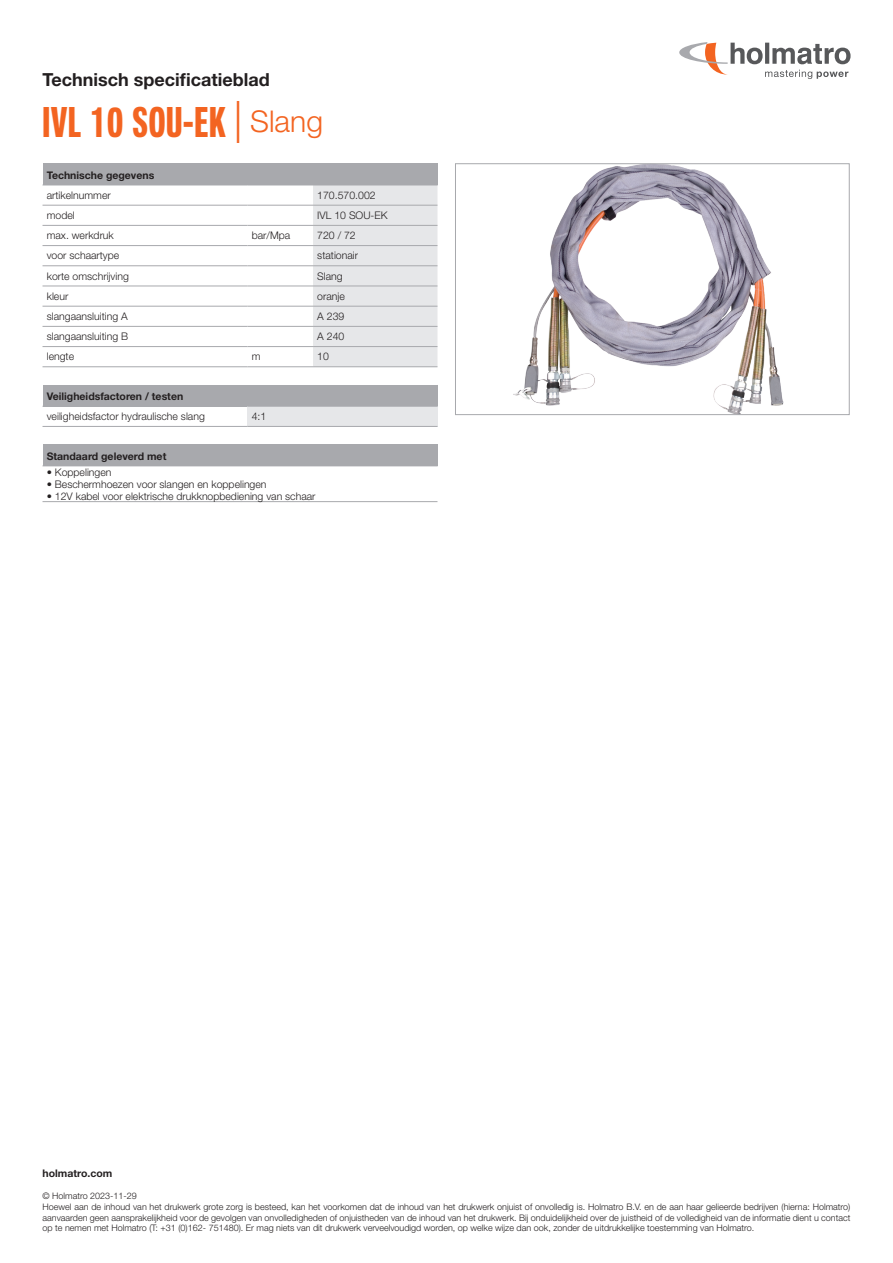
<style>
.page{position:relative;width:893px;height:1263px;background:#fff}
.page>*{position:absolute;margin:0;border:0;box-sizing:border-box;transform-origin:0 0}
.t1{font:700 42px "Neue Helvetica Pro 79 Cm";letter-spacing:.02em;color:#f36421}
.t2{font:700 18px "Helvetica Neue LT Std";color:#231f20}
.t3{font:300 10.5px "Helvetica Neue LT Std";color:#231f20}
.t4{font:700 10.5px "Helvetica Neue LT Std";color:#231f20}
.t5{font:300 9px/10.8px "Helvetica Neue LT Std";color:#231f20}
.s1{font-family:"Helvetica Neue LT Std";font-weight:300}
.s2{font-family:"Helvetica Neue LT Std";font-weight:300;font-size:30px}
</style>
<div class="page">
<svg style="left:679px;top:42px;width:171px;height:37px"></svg>
<div style="left:43px;top:164px;width:394px;height:21px;background:#a8a9ad"></div>
<svg style="left:313px;top:164px;width:125px;height:203px"></svg>
<hr style="left:43px;top:185px;width:204px;height:1px;background:#a8a9ad">
<hr style="left:247px;top:185px;width:66px;height:1px;background:#a8a9ad">
<hr style="left:313px;top:185px;width:125px;height:1px;background:#a8a9ad">
<hr style="left:43px;top:205px;width:204px;height:1px;background:#a8a9ad">
<hr style="left:247px;top:205px;width:66px;height:1px;background:#a8a9ad">
<hr style="left:313px;top:205px;width:124px;height:1px;background:#a8a9ad">
<hr style="left:43px;top:225px;width:204px;height:1px;background:#a8a9ad">
<hr style="left:247px;top:225px;width:66px;height:1px;background:#a8a9ad">
<hr style="left:313px;top:225px;width:124px;height:1px;background:#a8a9ad">
<hr style="left:43px;top:245px;width:204px;height:1px;background:#a8a9ad">
<hr style="left:247px;top:245px;width:66px;height:1px;background:#a8a9ad">
<hr style="left:313px;top:245px;width:124px;height:1px;background:#a8a9ad">
<hr style="left:43px;top:265px;width:204px;height:1px;background:#a8a9ad">
<hr style="left:247px;top:265px;width:66px;height:1px;background:#a8a9ad">
<hr style="left:313px;top:265px;width:124px;height:1px;background:#a8a9ad">
<hr style="left:43px;top:286px;width:204px;height:1px;background:#a8a9ad">
<hr style="left:247px;top:286px;width:66px;height:1px;background:#a8a9ad">
<hr style="left:313px;top:286px;width:124px;height:1px;background:#a8a9ad">
<hr style="left:43px;top:306px;width:204px;height:1px;background:#a8a9ad">
<hr style="left:247px;top:306px;width:66px;height:1px;background:#a8a9ad">
<hr style="left:313px;top:306px;width:124px;height:1px;background:#a8a9ad">
<hr style="left:43px;top:326px;width:204px;height:1px;background:#a8a9ad">
<hr style="left:247px;top:326px;width:66px;height:1px;background:#a8a9ad">
<hr style="left:313px;top:326px;width:124px;height:1px;background:#a8a9ad">
<hr style="left:43px;top:366px;width:204px;height:1px;background:#a8a9ad">
<hr style="left:43px;top:346px;width:204px;height:1px;background:#a8a9ad">
<hr style="left:247px;top:366px;width:66px;height:1px;background:#a8a9ad">
<hr style="left:247px;top:346px;width:66px;height:1px;background:#a8a9ad">
<hr style="left:313px;top:366px;width:124px;height:1px;background:#a8a9ad">
<hr style="left:313px;top:346px;width:124px;height:1px;background:#a8a9ad">
<div style="left:43px;top:385px;width:394px;height:21px;background:#a8a9ad"></div>
<div style="left:247px;top:406px;width:190px;height:20px;background:#e6e7e9"></div>
<svg style="left:437px;top:385px;width:1px;height:21px"></svg>
<hr style="left:43px;top:426px;width:204px;height:1px;background:#a8a9ad">
<hr style="left:43px;top:406px;width:204px;height:1px;background:#a8a9ad">
<hr style="left:247px;top:426px;width:190px;height:1px;background:#a8a9ad">
<hr style="left:247px;top:406px;width:191px;height:1px;background:#a8a9ad">
<div style="left:43px;top:445px;width:394px;height:21px;background:#a8a9ad"></div>
<svg style="left:437px;top:445px;width:1px;height:21px"></svg>
<hr style="left:43px;top:501px;width:394px;height:1px;background:#a8a9ad">
<hr style="left:43px;top:466px;width:395px;height:1px;background:#a8a9ad">
<img style="left:513px;top:166px;width:271px;height:247px">
<div style="left:455px;top:164px;width:394px;height:251px;border:1px solid #a8a9ad"></div>
<h2 class="t2" style="left:43px;top:68px;width:229px">Technisch specificatieblad</h2>
<h1 class="t1" style="left:43px;top:97px;width:282px">IVL 10 SOU-EK <span class="s1">|</span> <span class="s2">Slang</span></h1>
<p class="t4" style="left:47px;top:168px;width:109px">Technische gegevens</p>
<p class="t3" style="left:47px;top:189px;width:65px">artikelnummer</p>
<p class="t3" style="left:317px;top:189px;width:60px">170.570.002</p>
<p class="t3" style="left:47px;top:209px;width:30px">model</p>
<p class="t3" style="left:317px;top:209px;width:72px">IVL 10 SOU-EK</p>
<p class="t3" style="left:47px;top:229px;width:69px">max. werkdruk</p>
<p class="t3" style="left:252px;top:229px;width:40px">bar/Mpa</p>
<p class="t3" style="left:317px;top:229px;width:40px">720 / 72</p>
<p class="t3" style="left:47px;top:249px;width:74px">voor schaartype</p>
<p class="t3" style="left:317px;top:249px;width:42px">stationair</p>
<p class="t3" style="left:47px;top:269px;width:84px">korte omschrijving</p>
<p class="t3" style="left:317px;top:269px;width:27px">Slang</p>
<p class="t3" style="left:47px;top:290px;width:23px">kleur</p>
<p class="t3" style="left:317px;top:290px;width:29px">oranje</p>
<p class="t3" style="left:47px;top:310px;width:83px">slangaansluiting A</p>
<p class="t3" style="left:317px;top:310px;width:29px">A 239</p>
<p class="t3" style="left:47px;top:330px;width:83px">slangaansluiting B</p>
<p class="t3" style="left:317px;top:330px;width:29px">A 240</p>
<p class="t3" style="left:47px;top:350px;width:29px">lengte</p>
<p class="t3" style="left:252px;top:350px;width:10px">m</p>
<p class="t3" style="left:317px;top:350px;width:13px">10</p>
<p class="t4" style="left:47px;top:390px;width:138px">Veiligheidsfactoren / testen</p>
<p class="t3" style="left:47px;top:410px;width:160px">veiligheidsfactor hydraulische slang</p>
<p class="t3" style="left:252px;top:410px;width:16px">4:1</p>
<p class="t4" style="left:47px;top:449px;width:121px">Standaard geleverd met</p>
<p class="t3" style="left:47px;top:465px;width:66px">• Koppelingen</p>
<p class="t3" style="left:47px;top:477px;width:221px">• Beschermhoezen voor slangen en koppelingen</p>
<p class="t3" style="left:47px;top:489px;width:270px">• 12V kabel voor elektrische drukknopbediening van schaar</p>
<p class="t4" style="left:43px;top:1167px;width:71px">holmatro.com</p>
<p class="t5" style="left:43px;top:1190px;width:809px">© Holmatro 2023-11-29<br>Hoewel aan de inhoud van het drukwerk grote zorg is besteed, kan het voorkomen dat de inhoud van het drukwerk onjuist of onvolledig is. Holmatro B.V. en de aan haar gelieerde bedrijven (hierna: Holmatro) aanvaarden geen aansprakelijkheid voor de gevolgen van onvolledigheden of onjuistheden van de inhoud van het drukwerk. Bij onduidelijkheid over de juistheid of de volledigheid van de informatie dient u contact op te nemen met Holmatro (T: +31 (0)162- 751480). Er mag niets van dit drukwerk verveelvoudigd worden, op welke wijze dan ook, zonder de uitdrukkelijke toestemming van Holmatro.</p>
</div>
